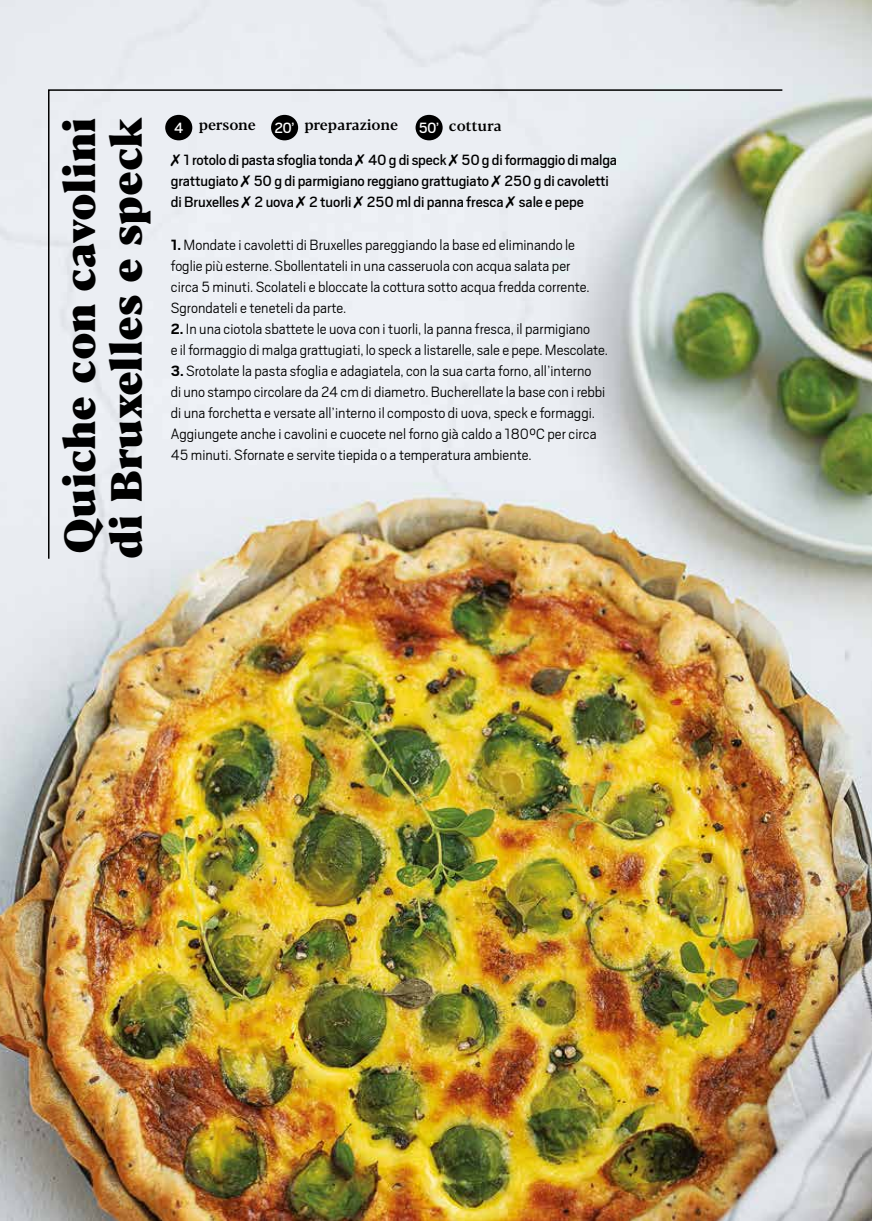
<style>
.page{position:relative;width:872px;height:1221px;background:#fff}
.page>*{position:absolute;margin:0;border:0;box-sizing:border-box;transform-origin:0 0}
.t1{font:800 43.5px/46.5px "Blacker Text";color:#000}
.t2{font:300 16.5px/21px "Scout";color:#000}
.t3{font:16.5px/21.3px "Scout";letter-spacing:-.005em;color:#000}
.t4{font:500 15px "Blacker Text";color:#000}
.s1{font-family:"Scout";font-weight:400;font-size:16.5px;color:#fff}
.s2{font-weight:700}
</style>
<div class="page">
<img style="left:0;top:0;width:872px;height:1220px">
<svg style="left:47px;top:89px;width:737px;height:471px;background:#dcdedc"></svg>
<div style="left:165px;top:115px;width:27px;height:25px;background:#000;border-radius:50%"></div>
<div style="left:415px;top:115px;width:27px;height:25px;background:#000;border-radius:50%"></div>
<div style="left:271px;top:115px;width:27px;height:25px;background:#000;border-radius:50%"></div>
<h1 class="t1" style="left:59px;top:559px;width:443px;rotate:-90deg">Quiche con cavolini di Bruxelles e speck</h1>
<p class="t4" style="left:174px;top:116px;width:225px"><span class="s1">4</span> persone <span class="s1">20’</span> preparazione</p>
<p class="t4" style="left:419px;top:117px;width:84px"><span class="s1">50’</span> cottura</p>
<p class="t3" style="left:171px;top:148px;width:448px">✗ 1 rotolo di pasta sfoglia tonda ✗ 40 g di speck ✗ 50 g di formaggio di malga grattugiato ✗ 50 g di parmigiano reggiano grattugiato ✗ 250 g di cavoletti di Bruxelles ✗ 2 uova ✗ 2 tuorli ✗ 250 ml di panna fresca ✗ sale e pepe</p>
<p class="t2" style="left:171px;top:233px;width:420px"><span class="s2">1.</span> Mondate i cavoletti di Bruxelles pareggiando la base ed eliminando le foglie più esterne. Sbollentateli in una casseruola con acqua salata per circa 5 minuti. Scolateli e bloccate la cottura sotto acqua fredda corrente.<br>Sgrondateli e teneteli da parte.</p>
<p class="t2" style="left:171px;top:317px;width:439px"><span class="s2">2.</span> In una ciotola sbattete le uova con i tuorli, la panna fresca, il parmigiano<br>e il formaggio di malga grattugiati, lo speck a listarelle, sale e pepe. Mescolate.</p>
<p class="t2" style="left:171px;top:360px;width:436px"><span class="s2">3.</span> Srotolate la pasta sfoglia e adagiatela, con la sua carta forno, all’interno di uno stampo circolare da 24 cm di diametro. Bucherellate la base con i rebbi di una forchetta e versate all’interno il composto di uova, speck e formaggi.<br>Aggiungete anche i cavolini e cuocete nel forno già caldo a 180°C per circa 45 minuti. Sfornate e servite tiepida o a temperatura ambiente.</p>
</div>
